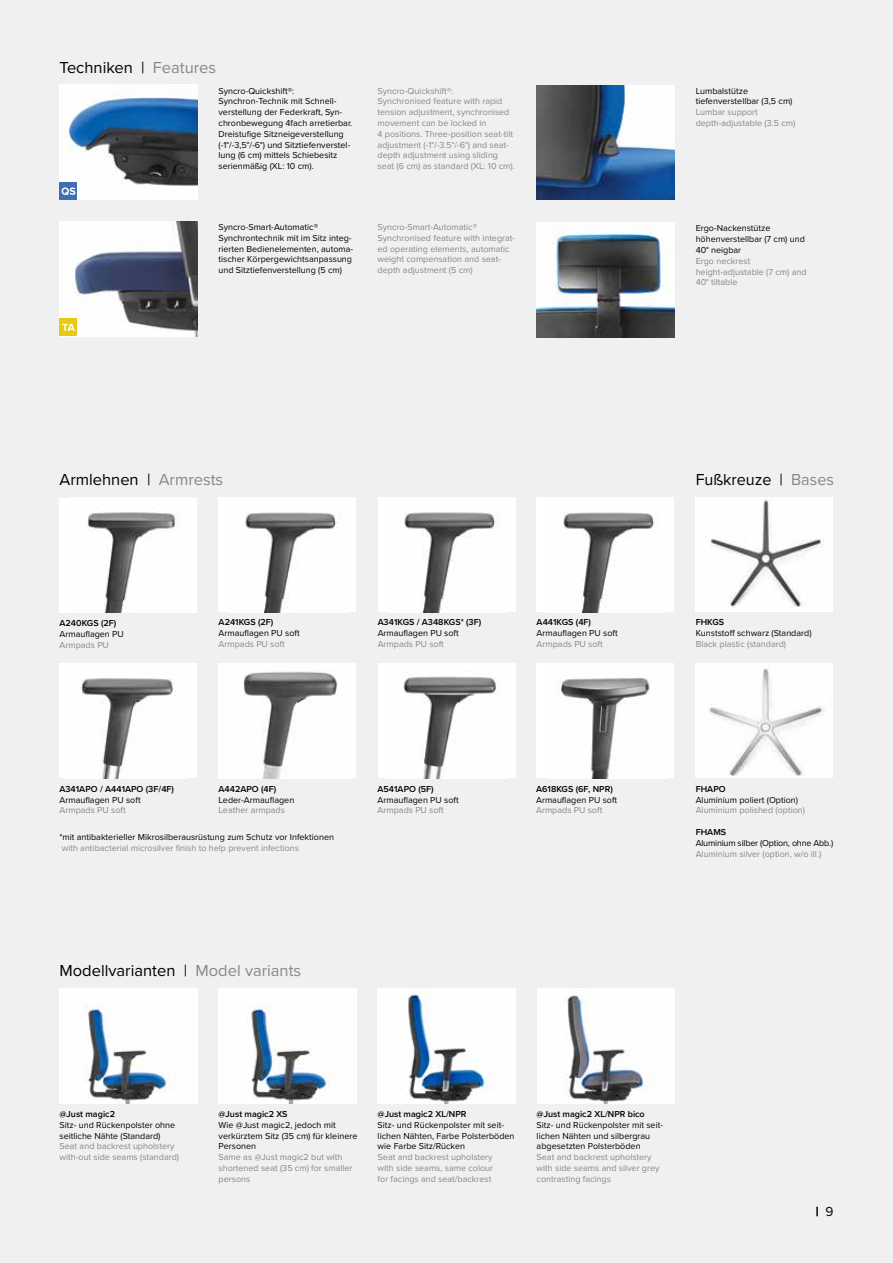
<style>
.page{position:relative;width:893px;height:1263px;background:#f0f0f0}
.page>*{position:absolute;margin:0;border:0;box-sizing:border-box;transform-origin:0 0}
.t1{font:16.5px "Proxima Nova";color:#000}
.t2{font:900 13.5px "Proxima Nova";color:#000}
.t3{font:9px/10.8px "Proxima Nova";color:#000}
.t4{font:9px/10.8px "Proxima Nova";color:#878787}
.t5{font:600 9px "Proxima Nova";color:#000}
.t6{font:9px "Proxima Nova";letter-spacing:-.02em;color:#000}
.s1{color:#878787}
.s2{font-weight:400}
</style>
<div class="page">
<img style="left:60px;top:85px;width:138px;height:115px">
<div style="left:60px;top:182px;width:17px;height:18px;background:#416fb5"></div>
<svg style="left:62px;top:187px;width:13px;height:8px"></svg>
<img style="left:537px;top:85px;width:138px;height:115px">
<img style="left:537px;top:223px;width:138px;height:115px">
<img style="left:60px;top:989px;width:137px;height:114px">
<img style="left:219px;top:989px;width:137px;height:115px">
<img style="left:537px;top:989px;width:137px;height:114px">
<img style="left:378px;top:989px;width:137px;height:114px">
<div style="left:60px;top:498px;width:137px;height:114px;background:#fff"></div>
<img style="left:86px;top:512px;width:93px;height:100px">
<div style="left:219px;top:497px;width:137px;height:115px;background:#fff"></div>
<img style="left:245px;top:512px;width:94px;height:100px">
<div style="left:378px;top:497px;width:137px;height:115px;background:#fff"></div>
<img style="left:404px;top:512px;width:95px;height:100px">
<div style="left:537px;top:497px;width:137px;height:115px;background:#fff"></div>
<img style="left:563px;top:512px;width:94px;height:100px">
<div style="left:60px;top:663px;width:137px;height:115px;background:#fff"></div>
<img style="left:81px;top:678px;width:95px;height:100px">
<div style="left:219px;top:663px;width:137px;height:115px;background:#fff"></div>
<img style="left:243px;top:670px;width:96px;height:108px">
<div style="left:378px;top:663px;width:137px;height:115px;background:#fff"></div>
<img style="left:403px;top:676px;width:96px;height:102px">
<div style="left:695px;top:663px;width:138px;height:115px;background:#fff"></div>
<img style="left:709px;top:666px;width:115px;height:110px">
<div style="left:696px;top:497px;width:137px;height:115px;background:#fff"></div>
<img style="left:711px;top:498px;width:113px;height:109px">
<div style="left:537px;top:663px;width:137px;height:115px;background:#fff"></div>
<img style="left:556px;top:678px;width:95px;height:100px">
<img style="left:60px;top:221px;width:137px;height:115px">
<div style="left:60px;top:318px;width:17px;height:18px;background:#e9c913"></div>
<svg style="left:62px;top:324px;width:13px;height:7px"></svg>
<h1 class="t1" style="left:60px;top:55px;width:158px">Techniken | <span class="s1">Features</span></h1>
<p class="t3" style="left:219px;top:85px;width:135px">Syncro-Quickshift®:<br>Synchron-Technik mit Schnell&shy;verstellung der Federkraft, Syn&shy;chronbewegung 4fach arretierbar.<br>Dreistufige Sitzneigeverstellung (-1°/-3,5°/-6°) und Sitztiefenverstel&shy;lung (6 cm) mittels Schiebesitz serienmäßig (XL: 10 cm).</p>
<p class="t4" style="left:378px;top:85px;width:139px">Syncro-Quickshift®:<br>Synchronised feature with rapid tension adjustment, synchronised movement can be locked in<br>4 positions. Three-position seat-tilt adjustment (-1°/-3.5°/-6°) and seat&shy;depth adjustment using sliding seat (6 cm) as standard (XL: 10 cm).</p>
<p class="t3" style="left:219px;top:221px;width:136px">Syncro-Smart-Automatic® Synchrontechnik mit im Sitz integ&shy;rierten Bedienelementen, automa&shy;tischer Körpergewichtsanpassung und Sitztiefenverstellung (5 cm)</p>
<p class="t4" style="left:378px;top:221px;width:139px">Syncro-Smart-Automatic®<br>Synchronised feature with integrat&shy;ed operating elements, automatic weight compensation and seat&shy;depth adjustment (5 cm)</p>
<p class="t3" style="left:696px;top:85px;width:98px">Lumbalstütze tiefenverstellbar (3,5 cm)</p>
<p class="t4" style="left:696px;top:106px;width:101px">Lumbar support depth-adjustable (3.5 cm)</p>
<p class="t3" style="left:696px;top:223px;width:111px">Ergo-Nackenstütze höhenverstellbar (7 cm) und<br>40° neigbar</p>
<p class="t4" style="left:696px;top:255px;width:112px">Ergo neckrest height-adjustable (7 cm) and<br>40° tiltable</p>
<h1 class="t1" style="left:60px;top:467px;width:165px">Armlehnen | <span class="s1">Armrests</span></h1>
<h1 class="t1" style="left:696px;top:467px;width:140px">Fußkreuze | <span class="s1">Bases</span></h1>
<p class="t5" style="left:60px;top:616px;width:58px">A240KGS (2F)</p>
<p class="t3" style="left:60px;top:628px;width:66px">Armauflagen PU</p>
<p class="t4" style="left:60px;top:639px;width:51px">Armpads PU</p>
<p class="t5" style="left:219px;top:616px;width:56px">A241KGS (2F)</p>
<p class="t3" style="left:219px;top:627px;width:83px">Armauflagen PU soft</p>
<p class="t4" style="left:219px;top:638px;width:68px">Armpads PU soft</p>
<p class="t5" style="left:378px;top:616px;width:105px">A341KGS / A348KGS* (3F)</p>
<p class="t3" style="left:378px;top:627px;width:83px">Armauflagen PU soft</p>
<p class="t4" style="left:378px;top:638px;width:68px">Armpads PU soft</p>
<p class="t5" style="left:537px;top:616px;width:56px">A441KGS (4F)</p>
<p class="t3" style="left:537px;top:627px;width:83px">Armauflagen PU soft</p>
<p class="t4" style="left:537px;top:638px;width:68px">Armpads PU soft</p>
<p class="t5" style="left:696px;top:616px;width:30px">FHKGS</p>
<p class="t3" style="left:696px;top:627px;width:117px">Kunststoff schwarz (Standard)</p>
<p class="t4" style="left:696px;top:638px;width:92px">Black plastic (standard)</p>
<p class="t5" style="left:60px;top:782px;width:116px">A341APO / A441APO (3F/4F)</p>
<p class="t3" style="left:60px;top:794px;width:83px">Armauflagen PU soft</p>
<p class="t4" style="left:60px;top:804px;width:68px">Armpads PU soft</p>
<p class="t5" style="left:219px;top:782px;width:59px">A442APO (4F)</p>
<p class="t3" style="left:219px;top:794px;width:77px">Leder-Armauflagen</p>
<p class="t4" style="left:219px;top:804px;width:68px">Leather armpads</p>
<p class="t3" style="left:59px;top:832px;width:276px">*mit antibakterieller Mikrosilberausrüstung zum Schutz vor Infektionen</p>
<p class="t4" style="left:62px;top:842px;width:239px">with antibacterial microsilver finish to help prevent infections</p>
<p class="t5" style="left:378px;top:782px;width:58px">A541APO (5F)</p>
<p class="t3" style="left:378px;top:794px;width:83px">Armauflagen PU soft</p>
<p class="t4" style="left:378px;top:804px;width:68px">Armpads PU soft</p>
<h1 class="t1" style="left:60px;top:958px;width:243px">Modellvarianten | <span class="s1">Model variants</span></h1>
<p class="t5" style="left:536px;top:782px;width:78px">A618KGS (6F, NPR)</p>
<p class="t3" style="left:536px;top:794px;width:83px">Armauflagen PU soft</p>
<p class="t4" style="left:536px;top:804px;width:68px">Armpads PU soft</p>
<p class="t5" style="left:696px;top:782px;width:31px">FHAPO</p>
<p class="t3" style="left:696px;top:794px;width:104px">Aluminium poliert (Option)</p>
<p class="t4" style="left:696px;top:804px;width:111px">Aluminium polished (option)</p>
<p class="t5" style="left:696px;top:825px;width:32px">FHAMS</p>
<p class="t6" style="left:696px;top:836px;width:139px">Aluminium silber (Option, ohne Abb.)</p>
<p class="t4" style="left:696px;top:848px;width:127px">Aluminium silver (option, w/o ill.)</p>
<p class="t5" style="left:60px;top:1107px;width:57px">@Just magic2</p>
<p class="t3" style="left:60px;top:1119px;width:117px">Sitz- und Rückenpolster ohne seitliche Nähte (Standard)</p>
<p class="t4" style="left:60px;top:1140px;width:121px">Seat and backrest upholstery with-out side seams (standard)</p>
<p class="t5" style="left:219px;top:1107px;width:71px">@Just magic2 XS</p>
<p class="t3" style="left:219px;top:1119px;width:140px">Wie @Just magic2, jedoch mit verkürztem Sitz (35 cm) für kleinere<br>Personen</p>
<p class="t4" style="left:219px;top:1151px;width:135px">Same as @Just magic2 but with shortened seat (35 cm) for smaller persons</p>
<p class="t5" style="left:378px;top:1107px;width:90px">@Just magic2 XL/NPR</p>
<p class="t3" style="left:378px;top:1119px;width:138px">Sitz- und Rückenpolster mit seit&shy;lichen Nähten, Farbe Polsterböden wie Farbe Sitz/Rücken</p>
<p class="t4" style="left:378px;top:1151px;width:117px;text-align:justify">Seat and backrest upholstery with side seams, same colour for facings and seat/backrest</p>
<p class="t5" style="left:537px;top:1107px;width:110px">@Just magic2 XL/NPR bico</p>
<p class="t3" style="left:537px;top:1119px;width:128px">Sitz- und Rückenpolster mit seit&shy;lichen Nähten und silbergrau abgesetzten Polsterböden</p>
<p class="t4" style="left:537px;top:1151px;width:124px">Seat and backrest upholstery with side seams and silver grey contrasting facings</p>
<h2 class="t2" style="left:816px;top:1201px;width:19px">| <span class="s2">9</span></h2>
</div>
